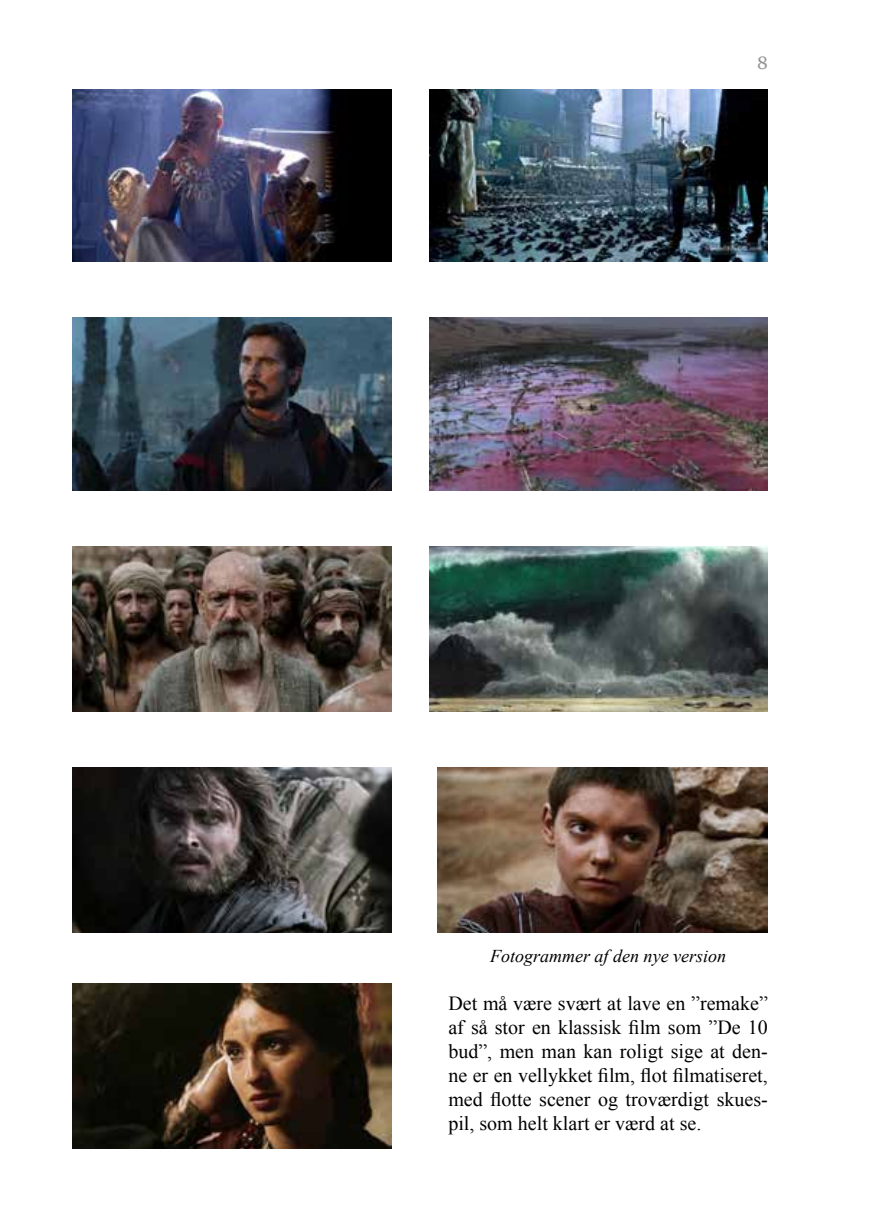
<style>
.page{position:relative;width:874px;height:1225px;background:#fff}
.page>*{position:absolute;margin:0;border:0;box-sizing:border-box;transform-origin:0 0}
.t1{font:20px/24px "Times New Roman";color:#000;text-align:justify}
.t2{font:italic 18px "Times New Roman";color:#000}
.t3{font:18px "Georgia";color:#929292}
</style>
<div class="page">
<img style="left:72px;top:317px;width:319px;height:173px">
<img style="left:429px;top:89px;width:338px;height:173px">
<img style="left:429px;top:317px;width:338px;height:173px">
<img style="left:72px;top:89px;width:319px;height:173px">
<img style="left:437px;top:767px;width:330px;height:165px">
<img style="left:429px;top:546px;width:338px;height:165px">
<img style="left:72px;top:767px;width:319px;height:165px">
<img style="left:72px;top:983px;width:319px;height:165px">
<img style="left:72px;top:546px;width:319px;height:165px">
<p class="t3" style="left:756px;top:52px;width:12px">8</p>
<p class="t2" style="left:489px;top:943px;width:237px">Fotogrammer af den nye version</p>
<p class="t1" style="left:448px;top:991px;width:321px">Det må være svært at lave en ”remake” af så stor en klassisk film som ”De 10 bud”, men man kan roligt sige at den&shy;ne er en vellykket film, flot filmatiseret, med flotte scener og troværdigt skues&shy;pil, som helt klart er værd at se.</p>
</div>
